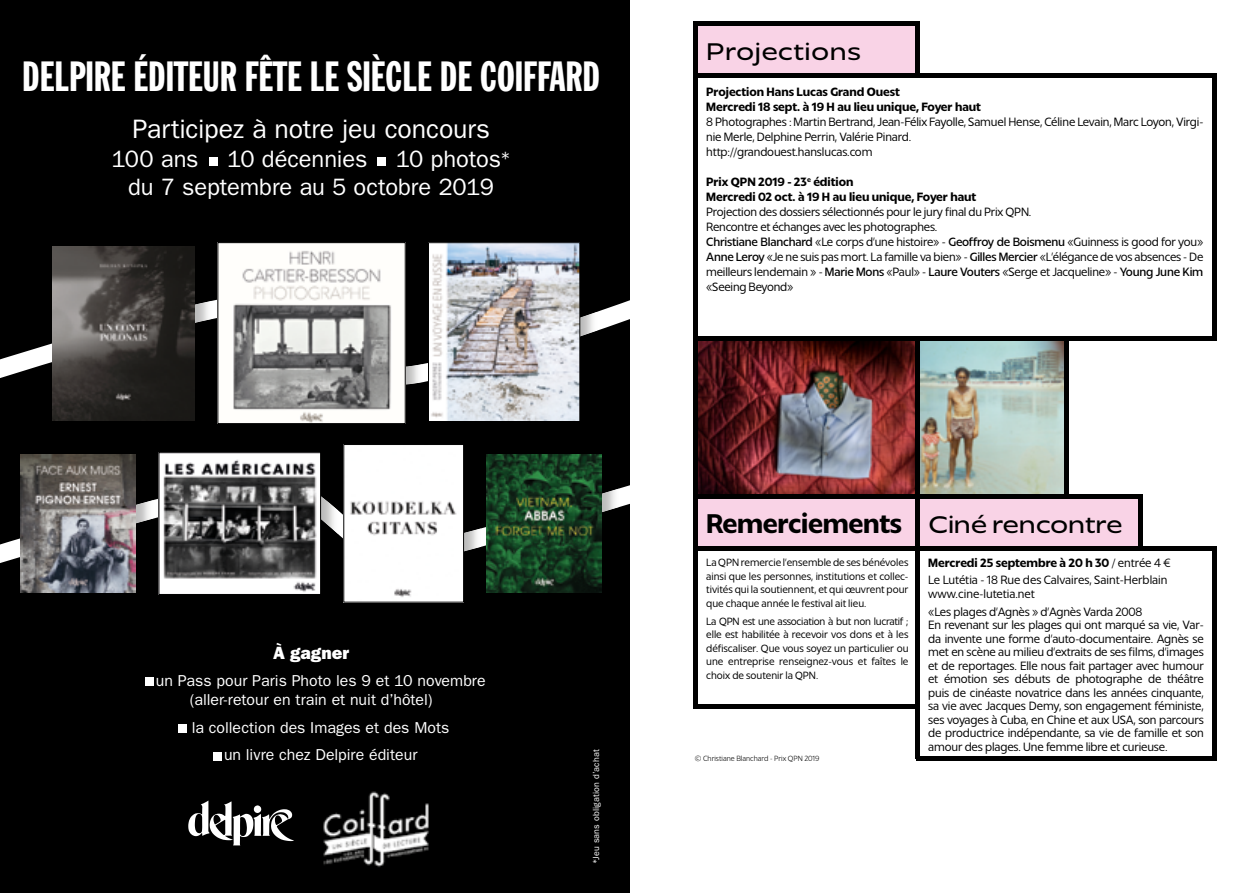
<style>
.page{position:relative;width:1259px;height:893px;background:#fff}
.page>*{position:absolute;margin:0;border:0;box-sizing:border-box;transform-origin:0 0}
.t1{font:41.55px "Franklin Gothic Extra Cond";color:#fff}
.t2{font:700 27px "LCT Picon";color:#000}
.t3{font:26.7px "Franklin Gothic";letter-spacing:-.005em;color:#fff}
.t4{font:500 expanded 24px "LCT Picon";color:#000}
.t5{font:23.7px/28.5px "Franklin Gothic";letter-spacing:-.005em;color:#fff;text-align:center}
.t6{font:800 17.85px "Franklin Gothic";letter-spacing:.005em;color:#fff}
.t7{font:15.9px/19px "Franklin Gothic";color:#fff}
.t8{font:12px "LCT Picon";color:#000}
.t9{font:700 12px "LCT Picon";color:#000}
.t10{font:500 12px "LCT Picon";color:#000}
.t11{font:10.5px "LCT Picon";color:#000}
.t12{font:8.85px "Franklin Gothic";letter-spacing:.025em;color:#fff}
.t13{font:300 7.5px "LCT Picon";color:#000}
.s1{font-size:17.85px}
</style>
<div class="page">
<img style="left:920px;top:341px;width:144px;height:153px">
<img style="left:698px;top:341px;width:217px;height:153px">
<div style="left:918px;top:496px;width:224px;height:52px;background:#f9d3e6"></div>
<div style="left:695px;top:23px;width:222px;height:53px;background:#f9d3e6"></div>
<div style="left:693px;top:21px;width:227px;height:5px;background:#000"></div>
<div style="left:915px;top:21px;width:5px;height:55px;background:#000"></div>
<hr style="left:693px;top:74px;width:523px;height:4px;background:#000">
<div style="left:695px;top:496px;width:223px;height:53px;background:#f9d3e6"></div>
<hr style="left:693px;top:494px;width:449px;height:4px;background:#000">
<hr style="left:693px;top:704px;width:227px;height:4px;background:#000">
<div style="left:693px;top:336px;width:523px;height:5px;background:#000"></div>
<hr style="left:915px;top:757px;width:301px;height:4px;background:#000">
<div style="left:915px;top:338px;width:5px;height:420px;background:#000"></div>
<hr style="left:1064px;top:338px;width:4px;height:160px;background:#000">
<hr style="left:1138px;top:494px;width:4px;height:57px;background:#000">
<hr style="left:1212px;top:547px;width:4px;height:212px;background:#000">
<hr style="left:1212px;top:76px;width:4px;height:265px;background:#000">
<div style="left:693px;top:546px;width:523px;height:5px;background:#000"></div>
<div style="left:693px;top:21px;width:5px;height:687px;background:#000"></div>
<div style="left:0;top:0;width:629px;height:893px;background:#000"></div>
<svg style="left:0;top:299px;width:629px;height:296px"></svg>
<svg style="left:188px;top:800px;width:106px;height:45px"></svg>
<img style="left:323px;top:791px;width:106px;height:76px">
<img style="left:218px;top:243px;width:204px;height:198px">
<img style="left:405px;top:293px;width:17px;height:92px">
<img style="left:219px;top:244px;width:184px;height:178px">
<div style="left:217px;top:242px;width:188px;height:182px;border:1px solid #000"></div>
<img style="left:21px;top:455px;width:132px;height:140px">
<img style="left:136px;top:500px;width:17px;height:57px">
<img style="left:21px;top:454px;width:115px;height:139px">
<img style="left:53px;top:299px;width:159px;height:138px">
<img style="left:195px;top:301px;width:17px;height:61px">
<img style="left:52px;top:246px;width:143px;height:174px">
<img style="left:321px;top:452px;width:17px;height:143px">
<img style="left:321px;top:474px;width:17px;height:60px">
<img style="left:161px;top:454px;width:158px;height:139px">
<div style="left:159px;top:452px;width:162px;height:143px;border:1px solid #000"></div>
<img style="left:344px;top:445px;width:137px;height:158px">
<img style="left:464px;top:516px;width:17px;height:50px">
<img style="left:345px;top:446px;width:117px;height:154px">
<div style="left:343px;top:444px;width:121px;height:158px;border:1px solid #000"></div>
<img style="left:487px;top:455px;width:132px;height:140px">
<img style="left:601px;top:489px;width:18px;height:56px">
<img style="left:486px;top:454px;width:115px;height:138px">
<img style="left:429px;top:299px;width:168px;height:142px">
<img style="left:580px;top:312px;width:17px;height:69px">
<img style="left:430px;top:244px;width:148px;height:177px">
<div style="left:428px;top:242px;width:152px;height:182px;border:1px solid #000"></div>
<div style="left:145px;top:678px;width:8px;height:8px;background:#fff"></div>
<div style="left:179px;top:724px;width:8px;height:9px;background:#fff"></div>
<div style="left:213px;top:752px;width:9px;height:8px;background:#fff"></div>
<div style="left:209px;top:157px;width:8px;height:8px;background:#fff"></div>
<div style="left:377px;top:157px;width:9px;height:8px;background:#fff"></div>
<h1 class="t1" style="left:22px;top:54px;width:579px">DELPIRE ÉDITEUR FÊTE LE SIÈCLE DE COIFFARD</h1>
<h3 class="t3" style="left:132px;top:114px;width:359px">Participez à notre jeu concours</h3>
<h3 class="t5" style="left:112px;top:144px;width:401px">100 ans 10 décennies 10 photos<span class="s1">* </span>du 7 septembre au 5 octobre 2019</h3>
<h3 class="t6" style="left:273px;top:642px;width:78px">À gagner</h3>
<h3 class="t7" style="left:190px;top:672px;width:297px;text-indent:-34px">un Pass pour Paris Photo les 9 et 10 novembre (aller-retour en train et nuit d’hôtel)</h3>
<h3 class="t7" style="left:192px;top:714px;width:259px;line-height:27.5px;text-align:center">la collection des Images et des Mots un livre chez Delpire éditeur</h3>
<p class="t12" style="left:591px;top:864px;width:116px;rotate:-90deg">*Jeu sans obligation d’achat</p>
<h3 class="t4" style="left:736px;top:34px;width:126px">□ ▼□■▲</h3>
<p class="t9" style="left:718px;top:82px;width:111px">□ ▼□■ ★■▲ ◆ ▲</p>
<p class="t9" style="left:849px;top:82px;width:52px">■ ◆ ▲▼</p>
<p class="t9" style="left:773px;top:97px;width:38px">▲ ▼ →</p>
<p class="t9" style="left:826px;top:97px;width:84px">★ ◆ ● ◆ ◆■❑◆</p>
<p class="t8" style="left:728px;top:113px;width:19px">□▼□</p>
<p class="t8" style="left:782px;top:113px;width:46px">▲ ▼■</p>
<p class="t8" style="left:946px;top:113px;width:13px">□●●</p>
<p class="t8" style="left:991px;top:113px;width:45px">◆● ★■▲</p>
<p class="t8" style="left:1057px;top:113px;width:13px">●■</p>
<p class="t8" style="left:1146px;top:113px;width:27px">□ □■</p>
<p class="t8" style="left:706px;top:128px;width:8px">■</p>
<p class="t8" style="left:789px;top:128px;width:8px">■</p>
<p class="t8" style="left:885px;top:128px;width:8px">■</p>
<p class="t8" style="left:754px;top:143px;width:109px">■ □◆ ▲▼ ■▲●◆ ▲ □</p>
<p class="t9" style="left:800px;top:172px;width:54px">✓ ▼□■</p>
<p class="t9" style="left:774px;top:187px;width:31px">□ ▼ →</p>
<p class="t9" style="left:822px;top:187px;width:84px">★ ◆ ● ◆ ◆■❑◆</p>
<p class="t8" style="left:717px;top:203px;width:42px">□ ▼□■</p>
<p class="t8" style="left:772px;top:203px;width:162px">▲ □▲▲ ▲ ▲ ● ▼□■■ ▲ □◆ ● ◆</p>
<p class="t8" style="left:951px;top:203px;width:32px">■ ● ◆</p>
<p class="t8" style="left:719px;top:218px;width:30px">■ □■▼</p>
<p class="t8" style="left:766px;top:218px;width:97px">▼ ■ ▲ ❖ ●▲</p>
<p class="t8" style="left:877px;top:218px;width:19px">□▼□</p>
<p class="t10" style="left:727px;top:233px;width:26px">▲▼ ■</p>
<p class="t8" style="left:841px;top:233px;width:48px">□ ▲ ◆■</p>
<p class="t8" style="left:905px;top:233px;width:17px">▲▼□</p>
<p class="t8" style="left:1081px;top:233px;width:118px">◆ ■■ ▲▲ ▲ □□ □ □◆</p>
<p class="t10" style="left:752px;top:248px;width:116px">□ ■ ▲◆▲ ▲ □▼</p>
<p class="t8" style="left:907px;top:248px;width:21px">●● ❖</p>
<p class="t8" style="left:949px;top:248px;width:49px">■ ●● ▲</p>
<p class="t8" style="left:1115px;top:248px;width:67px">❖□▲ ▲ ■ ▲</p>
<p class="t8" style="left:725px;top:263px;width:46px">●●◆▲ ●■</p>
<p class="t8" style="left:801px;top:263px;width:8px">■</p>
<p class="t10" style="left:865px;top:263px;width:20px">□■▲</p>
<p class="t10" style="left:940px;top:263px;width:61px">◆ □◆▼ ▲</p>
<p class="t8" style="left:1046px;top:263px;width:54px">▼ ❑◆ ●■</p>
<p class="t10" style="left:1126px;top:263px;width:50px">□◆■ ◆■</p>
<p class="t8" style="left:733px;top:278px;width:49px">■ □■</p>
<h2 class="t2" style="left:863px;top:502px;width:40px">■▼▲</h2>
<h3 class="t4" style="left:954px;top:506px;width:143px">■ ■ □■▼</h3>
<p class="t11" style="left:783px;top:555px;width:21px">● ■▲</p>
<p class="t11" style="left:823px;top:555px;width:39px">● ▲ ▲</p>
<p class="t11" style="left:874px;top:555px;width:36px">■ ❖□● ▲</p>
<p class="t9" style="left:1095px;top:554px;width:41px">✓ ■▼</p>
<p class="t11" style="left:714px;top:569px;width:49px">■▲ ❑◆ ● ▲</p>
<p class="t11" style="left:779px;top:569px;width:117px">▲□■■ ▲ ■▲▼ ▼◆▼ □■▲ ▼ □●●</p>
<p class="t11" style="left:706px;top:582px;width:136px">▼ ❖ ▼ ▲ ❑◆ ● ▲□◆▼ ■■ ■▼ ▼ ❑◆</p>
<p class="t11" style="left:855px;top:582px;width:51px">◆❖ ■▼ □◆</p>
<p class="t11" style="left:742px;top:596px;width:53px">❑◆ ■■ ●</p>
<p class="t11" style="left:810px;top:596px;width:55px">▲▼❖● ▼ ● ◆</p>
<p class="t11" style="left:747px;top:613px;width:152px">▲▼ ◆■ ▲▲□ ▼ □■ → ◆▼ ■□■ ●◆ ▼</p>
<p class="t11" style="left:783px;top:627px;width:127px">→ ❖□ ❖□▲ □■▲ ▼ → ● ▲</p>
<p class="t11" style="left:723px;top:640px;width:25px">▲ ●▲</p>
<p class="t11" style="left:768px;top:640px;width:50px">◆ ❖□◆▲ ▲□</p>
<p class="t11" style="left:863px;top:640px;width:20px">▼ ◆●</p>
<p class="t11" style="left:764px;top:654px;width:36px">▲ ■▲</p>
<p class="t11" style="left:812px;top:654px;width:56px">■ ❖□◆▲ ▼</p>
<p class="t11" style="left:882px;top:654px;width:22px">▼ ▲ ●</p>
<p class="t11" style="left:717px;top:667px;width:72px">□ ▲□◆▼ ■ ●</p>
<p class="t8" style="left:948px;top:571px;width:22px">◆▼ ▼</p>
<p class="t8" style="left:1084px;top:571px;width:49px">▲ ■▼ ★</p>
<p class="t8" style="left:966px;top:585px;width:70px">■ ●◆▼▼ ■▼</p>
<p class="t8" style="left:982px;top:603px;width:49px">▲ ■➔▲</p>
<p class="t8" style="left:1063px;top:603px;width:19px">■➔▲</p>
<p class="t8" style="left:934px;top:616px;width:105px">■ ❖■■▼ ▲◆ ●▲ ●</p>
<p class="t8" style="left:1057px;top:616px;width:46px">▲ ❑◆ □■▼</p>
<p class="t8" style="left:1125px;top:616px;width:44px">❑◆ ▲ ❖</p>
<p class="t8" style="left:947px;top:630px;width:73px">■❖ ■▼ ◆■ □</p>
<p class="t8" style="left:1058px;top:630px;width:48px">◆▼□ □ ◆</p>
<p class="t8" style="left:1171px;top:630px;width:28px">■➔▲ ▲</p>
<p class="t8" style="left:945px;top:643px;width:67px">▼ ■ ▲ ➔■ ◆</p>
<p class="t8" style="left:1066px;top:643px;width:27px">▼ ▼▲</p>
<p class="t8" style="left:1110px;top:643px;width:45px">▲▲ ● ▲</p>
<p class="t8" style="left:1009px;top:657px;width:58px">▲ ●● ■□◆▲</p>
<p class="t8" style="left:1141px;top:657px;width:59px">❖ ◆ □◆</p>
<p class="t8" style="left:934px;top:670px;width:76px">▼ □▼□■ ▲ ▲</p>
<p class="t8" style="left:1035px;top:670px;width:17px">◆▼▲</p>
<p class="t8" style="left:1089px;top:670px;width:19px">□▼□</p>
<p class="t8" style="left:978px;top:684px;width:67px">■ ▲▼ ■□❖ ▼</p>
<p class="t8" style="left:1078px;top:684px;width:119px">■▲ ● ▲ ■■ ▲ ■❑◆ ■▼</p>
<p class="t8" style="left:1001px;top:697px;width:26px">❑◆ ▲</p>
<p class="t8" style="left:1064px;top:697px;width:36px">▲□■ ■</p>
<p class="t8" style="left:1177px;top:697px;width:19px">■▲▼</p>
<p class="t8" style="left:928px;top:711px;width:33px">▲ ▲ ❖□</p>
<p class="t8" style="left:983px;top:711px;width:32px">▲ → ◆</p>
<p class="t8" style="left:1037px;top:711px;width:68px">■ ■ ▼ ◆</p>
<p class="t8" style="left:1138px;top:711px;width:20px">▲□■</p>
<p class="t8" style="left:1181px;top:711px;width:24px">□◆ ▲</p>
<p class="t8" style="left:956px;top:724px;width:31px">□◆▼</p>
<p class="t8" style="left:1010px;top:724px;width:96px">■ ■■▼ ▲ ❖</p>
<p class="t8" style="left:1178px;top:724px;width:27px">▼ ▲□■</p>
<p class="t8" style="left:1085px;top:738px;width:75px">● ▼ ◆ ◆▲</p>
<p class="t13" style="left:716px;top:753px;width:16px">▲▼ ■</p>
</div>
